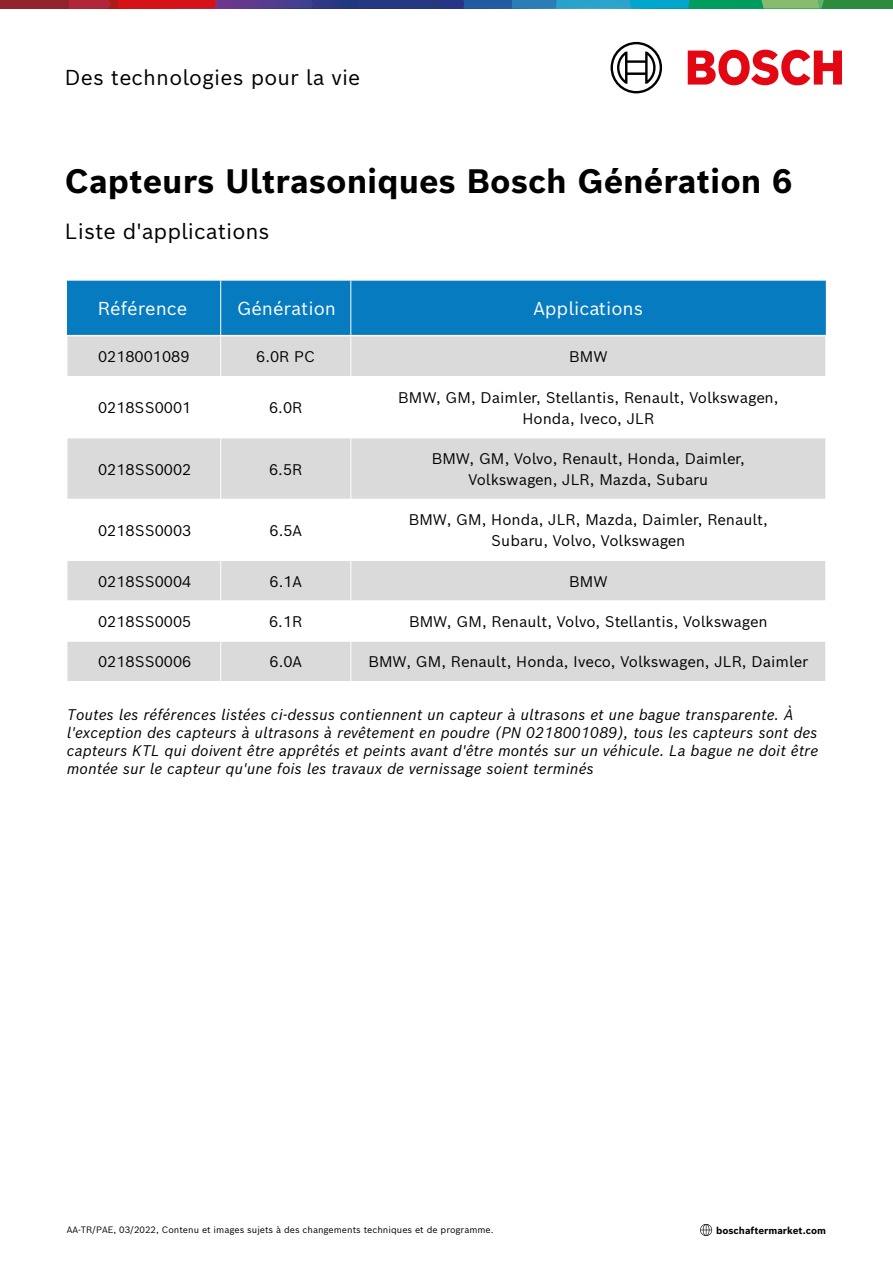
<style>
.page{position:relative;width:893px;height:1263px;background:#fff}
.page>*{position:absolute;margin:0;border:0;box-sizing:border-box;transform-origin:0 0}
.t1{font:700 33px "Bosch Sans";color:#000}
.t2{font:21.45px "Bosch Sans";color:#000}
.t3{font:21px "Bosch Sans";letter-spacing:.005em;color:#000}
.t4{font:18.3px "Bosch Sans";color:#fff}
.t5{font:15px/21px "Bosch Sans";color:#000;text-align:center}
.t6{font:italic 15px/18px "Bosch Sans";color:#000}
.t7{font:700 9.75px "Bosch Sans";color:#000}
.t8{font:9px "Bosch Sans";color:#000}
</style>
<div class="page">
<div style="left:0;top:0;width:69px;height:9px;background:#942330"></div>
<svg style="left:69px;top:0;width:824px;height:9px;background:#496378"></svg>
<svg style="left:688px;top:50px;width:154px;height:35px"></svg>
<svg style="left:610px;top:42px;width:52px;height:51px"></svg>
<div style="left:67px;top:281px;width:759px;height:54px;background:#077bc0"></div>
<div style="left:68px;top:336px;width:758px;height:345px;background:#dadada"></div>
<svg style="left:68px;top:377px;width:758px;height:264px"></svg>
<hr style="left:220px;top:281px;width:1px;height:54px;background:#fff">
<hr style="left:351px;top:281px;width:1px;height:54px;background:#fff">
<hr style="left:220px;top:336px;width:1px;height:40px;background:#fff">
<hr style="left:351px;top:336px;width:1px;height:40px;background:#fff">
<hr style="left:67px;top:376px;width:154px;height:1px;background:#fff">
<hr style="left:221px;top:376px;width:130px;height:1px;background:#fff">
<hr style="left:351px;top:376px;width:475px;height:1px;background:#fff">
<hr style="left:220px;top:377px;width:1px;height:61px;background:#fff">
<hr style="left:351px;top:377px;width:1px;height:61px;background:#fff">
<hr style="left:67px;top:438px;width:154px;height:1px;background:#fff">
<hr style="left:221px;top:438px;width:130px;height:1px;background:#fff">
<hr style="left:351px;top:438px;width:475px;height:1px;background:#fff">
<hr style="left:220px;top:438px;width:1px;height:61px;background:#fff">
<hr style="left:351px;top:438px;width:1px;height:61px;background:#fff">
<hr style="left:67px;top:499px;width:154px;height:1px;background:#fff">
<hr style="left:221px;top:499px;width:130px;height:1px;background:#fff">
<hr style="left:351px;top:499px;width:475px;height:1px;background:#fff">
<hr style="left:220px;top:499px;width:1px;height:61px;background:#fff">
<hr style="left:351px;top:499px;width:1px;height:61px;background:#fff">
<hr style="left:67px;top:560px;width:154px;height:1px;background:#fff">
<hr style="left:221px;top:560px;width:130px;height:1px;background:#fff">
<hr style="left:351px;top:560px;width:475px;height:1px;background:#fff">
<hr style="left:220px;top:561px;width:1px;height:40px;background:#fff">
<hr style="left:351px;top:561px;width:1px;height:40px;background:#fff">
<hr style="left:67px;top:601px;width:154px;height:1px;background:#fff">
<hr style="left:221px;top:601px;width:130px;height:1px;background:#fff">
<hr style="left:351px;top:601px;width:475px;height:1px;background:#fff">
<hr style="left:220px;top:601px;width:1px;height:40px;background:#fff">
<hr style="left:351px;top:601px;width:1px;height:40px;background:#fff">
<hr style="left:67px;top:641px;width:154px;height:1px;background:#fff">
<hr style="left:221px;top:641px;width:130px;height:1px;background:#fff">
<hr style="left:351px;top:641px;width:475px;height:1px;background:#fff">
<hr style="left:220px;top:641px;width:1px;height:40px;background:#fff">
<hr style="left:351px;top:641px;width:1px;height:40px;background:#fff">
<svg style="left:700px;top:1224px;width:12px;height:12px"></svg>
<h3 class="t3" style="left:65px;top:60px;width:297px">Des technologies pour la vie</h3>
<h1 class="t1" style="left:65px;top:153px;width:729px">Capteurs Ultrasoniques Bosch Génération 6</h1>
<h2 class="t2" style="left:65px;top:214px;width:206px">Liste d'applications</h2>
<p class="t4" style="left:98px;top:293px;width:91px">Référence</p>
<p class="t4" style="left:237px;top:293px;width:101px">Génération</p>
<p class="t4" style="left:533px;top:293px;width:111px">Applications</p>
<p class="t5" style="left:98px;top:345px;width:93px">0218001089</p>
<p class="t5" style="left:256px;top:345px;width:61px">6.0R PC</p>
<p class="t5" style="left:569px;top:345px;width:40px">BMW</p>
<p class="t5" style="left:98px;top:396px;width:95px">0218SS0001</p>
<p class="t5" style="left:269px;top:396px;width:35px">6.0R</p>
<p class="t5" style="left:398px;top:385px;width:382px">BMW, GM, Daimler, Stellantis, Renault, Volkswagen,<br>Honda, Iveco, JLR</p>
<p class="t5" style="left:98px;top:457px;width:95px">0218SS0002</p>
<p class="t5" style="left:269px;top:457px;width:35px">6.5R</p>
<p class="t5" style="left:432px;top:447px;width:315px">BMW, GM, Volvo, Renault, Honda, Daimler,<br>Volkswagen, JLR, Mazda, Subaru</p>
<p class="t5" style="left:98px;top:519px;width:95px">0218SS0003</p>
<p class="t5" style="left:270px;top:519px;width:34px">6.5A</p>
<p class="t5" style="left:409px;top:508px;width:361px">BMW, GM, Honda, JLR, Mazda, Daimler, Renault,<br>Subaru, Volvo, Volkswagen</p>
<p class="t5" style="left:98px;top:569px;width:95px">0218SS0004</p>
<p class="t5" style="left:270px;top:569px;width:34px">6.1A</p>
<p class="t5" style="left:569px;top:569px;width:40px">BMW</p>
<p class="t5" style="left:98px;top:610px;width:95px">0218SS0005</p>
<p class="t5" style="left:269px;top:610px;width:35px">6.1R</p>
<p class="t5" style="left:409px;top:610px;width:360px">BMW, GM, Renault, Volvo, Stellantis, Volkswagen</p>
<p class="t5" style="left:98px;top:650px;width:95px">0218SS0006</p>
<p class="t5" style="left:270px;top:650px;width:34px">6.0A</p>
<p class="t5" style="left:368px;top:650px;width:441px">BMW, GM, Renault, Honda, Iveco, Volkswagen, JLR, Daimler</p>
<p class="t6" style="left:67px;top:704px;width:753px">Toutes les références listées ci-dessus contiennent un capteur à ultrasons et une bague transparente. À l'exception des capteurs à ultrasons à revêtement en poudre (PN 0218001089), tous les capteurs sont des capteurs KTL qui doivent être apprêtés et peints avant d'être montés sur un véhicule. La bague ne doit être montée sur le capteur qu'une fois les travaux de vernissage soient terminés</p>
<p class="t8" style="left:67px;top:1222px;width:428px">AA-TR/PAE, 03/2022, Contenu et images sujets à des changements techniques et de programme.</p>
<p class="t7" style="left:716px;top:1222px;width:111px">boschaftermarket.com</p>
</div>
